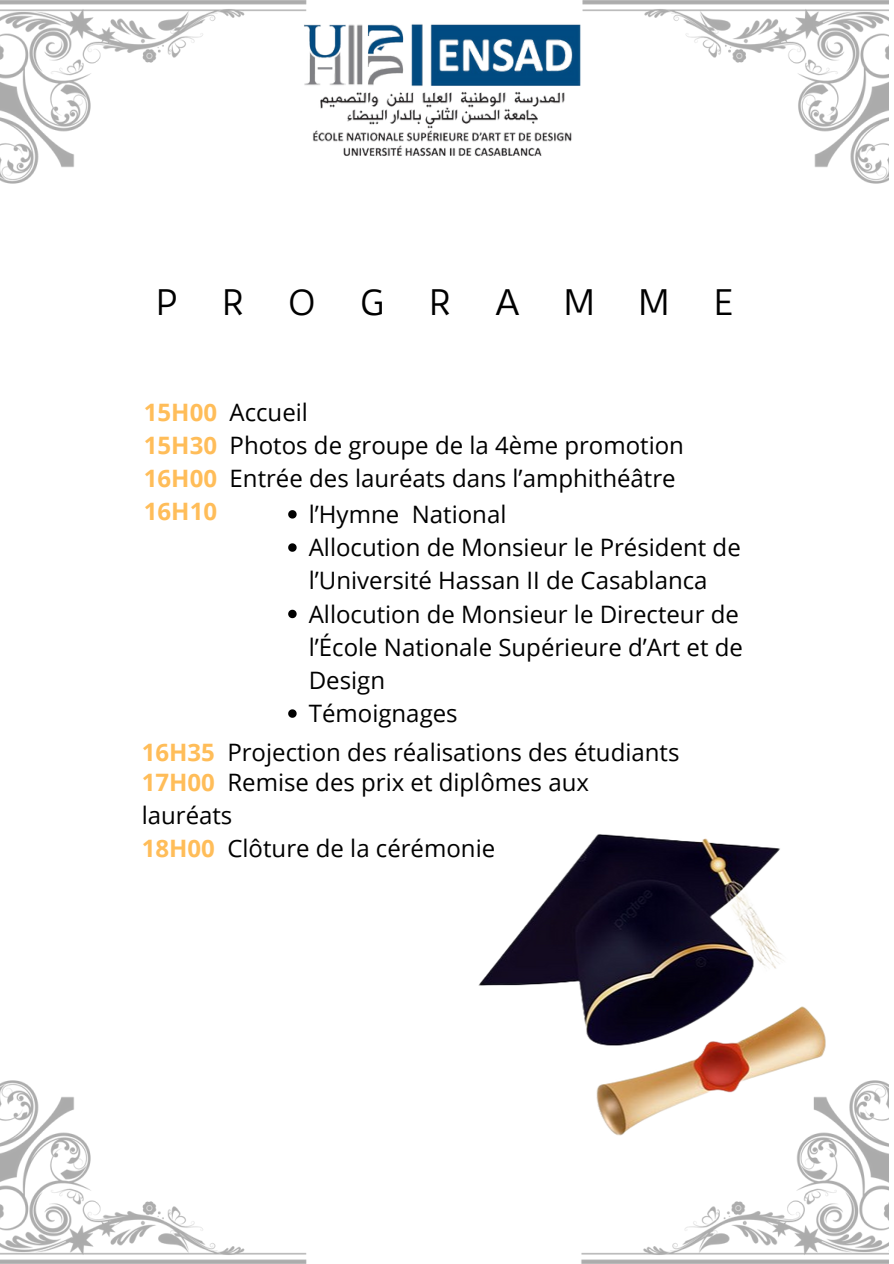
<style>
.page{position:relative;width:894px;height:1264px;background:#fff}
.page>*{position:absolute;margin:0;border:0;box-sizing:border-box;transform-origin:0 0}
.t1{font:33px "Duru Sans";color:#000}
.t2{font:24px/33.2px "Open Sans";color:#000}
.t3{font:700 24px "Open Sans";color:#ffbd59}
.s1{font-weight:700;color:#ffbd59}
</style>
<div class="page">
<img style="left:0;top:0;width:888px;height:1263px">
<img style="left:298px;top:12px;width:291px;height:155px">
<div style="left:113px;top:378px;width:668px;height:573px;background:#fff"></div>
<svg style="left:288px;top:510px;width:8px;height:8px"></svg>
<svg style="left:288px;top:543px;width:8px;height:9px"></svg>
<svg style="left:288px;top:609px;width:8px;height:9px"></svg>
<svg style="left:288px;top:709px;width:8px;height:8px"></svg>
<img style="left:435px;top:752px;width:449px;height:449px;border-radius:50%">
<p class="t1" style="left:156px;top:283px;width:23px">P</p>
<p class="t1" style="left:222px;top:283px;width:23px">R</p>
<p class="t1" style="left:288px;top:283px;width:29px">O</p>
<p class="t1" style="left:360px;top:283px;width:26px">G</p>
<p class="t1" style="left:429px;top:283px;width:23px">R</p>
<p class="t1" style="left:495px;top:283px;width:26px">A</p>
<p class="t1" style="left:564px;top:283px;width:32px">M</p>
<p class="t1" style="left:638px;top:283px;width:32px">M</p>
<p class="t1" style="left:713px;top:283px;width:21px">E</p>
<p class="t2" style="left:144px;top:395px;width:165px"><span class="s1">15H00</span> Accueil</p>
<h1 class="t2" style="left:144px;top:428px;width:541px"><span class="s1">15H30</span> Photos de groupe de la 4ème promotion</h1>
<p class="t2" style="left:144px;top:461px;width:533px"><span class="s1">16H00</span> Entrée des lauréats dans l’amphithéâtre</p>
<p class="t3" style="left:144px;top:495px;width:75px">16H10</p>
<p class="t2" style="left:308px;top:497px;width:199px">l’Hymne National</p>
<p class="t2" style="left:308px;top:530px;width:433px">Allocution de Monsieur le Président de l’Université Hassan II de Casablanca</p>
<p class="t2" style="left:308px;top:596px;width:435px">Allocution de Monsieur le Directeur de l’École Nationale Supérieure d’Art et de<br>Design</p>
<p class="t2" style="left:308px;top:696px;width:150px">Témoignages</p>
<p class="t2" style="left:142px;top:735px;width:539px"><span class="s1">16H35</span> Projection des réalisations des étudiants</p>
<p class="t2" style="left:142px;top:765px;width:448px"><span class="s1">17H00</span> Remise des prix et diplômes aux lauréats</p>
<p class="t2" style="left:142px;top:831px;width:355px"><span class="s1">18H00</span> Clôture de la cérémonie</p>
</div>
